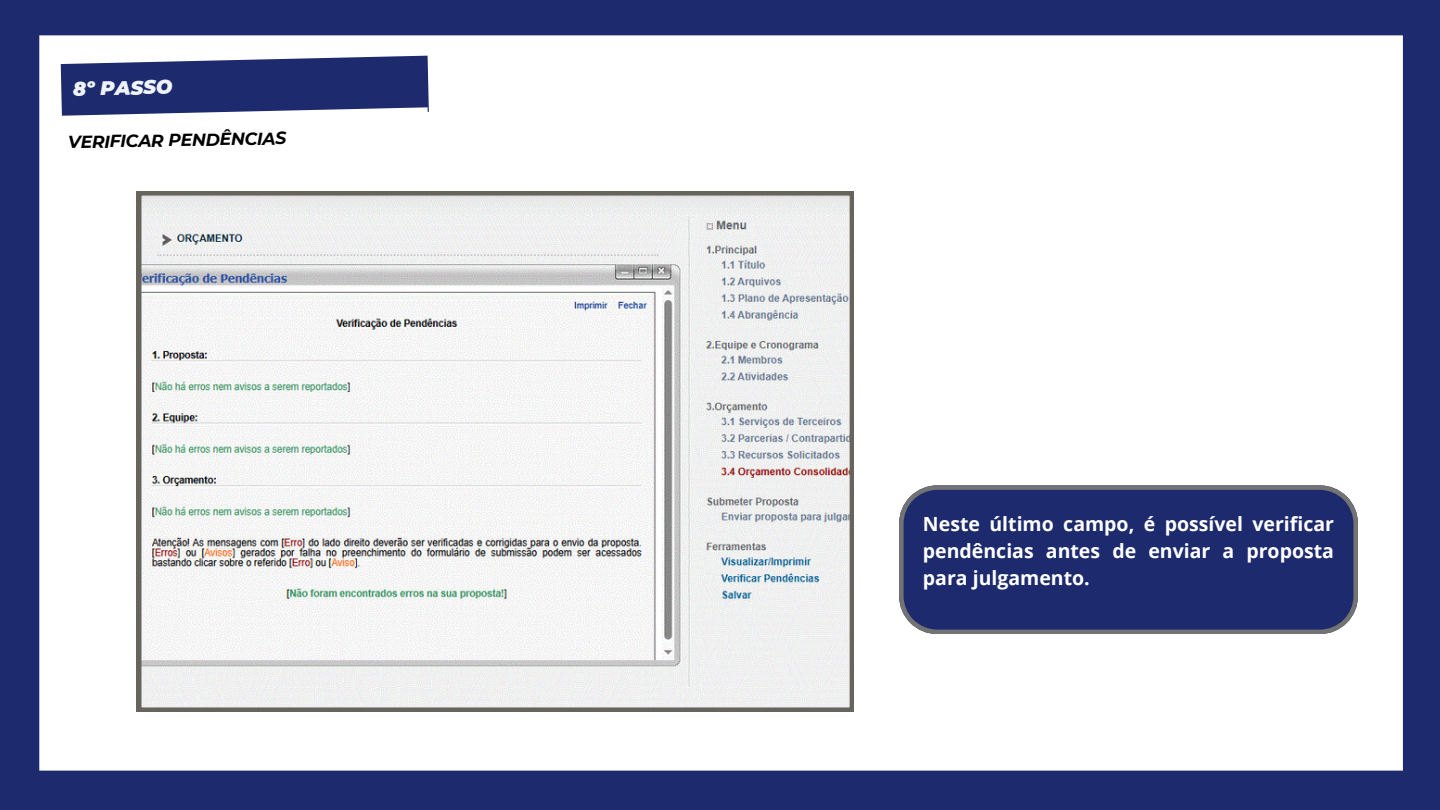
<style>
.page{position:relative;width:1440px;height:810px;background:#fff}
.page>*{position:absolute;margin:0;border:0;box-sizing:border-box;transform-origin:0 0}
.t1{font:700 19.5px/27px "Open Sans";color:#fff;text-align:justify}
.t2{font:italic 900 19.5px "Montserrat";color:#edf3f8}
.t3{font:italic 700 17.25px "Montserrat";color:#000}
</style>
<div class="page">
<svg style="left:137px;top:191px;width:717px;height:521px"></svg>
<div style="left:0;top:0;width:1440px;height:35px;background:#1d2a6d"></div>
<div style="left:0;top:771px;width:1440px;height:39px;background:#1d2a6d"></div>
<div style="left:0;top:0;width:39px;height:810px;background:#1d2a6d"></div>
<div style="left:1403px;top:0;width:37px;height:810px;background:#1d2a6d"></div>
<svg style="left:39px;top:35px;width:447px;height:43px"></svg>
<svg style="left:39px;top:78px;width:447px;height:123px"></svg>
<svg style="left:899px;top:485px;width:459px;height:149px;background:#283470"></svg>
<p class="t2" style="left:73px;top:77px;width:101px;rotate:-1deg">8º PASSO</p>
<p class="t3" style="left:68px;top:131px;width:220px;rotate:-1deg">VERIFICAR PENDÊNCIAS</p>
<p class="t1" style="left:923px;top:510px;width:413px">Neste último campo, é possível verificar pendências antes de enviar a proposta para julgamento.</p>
</div>
